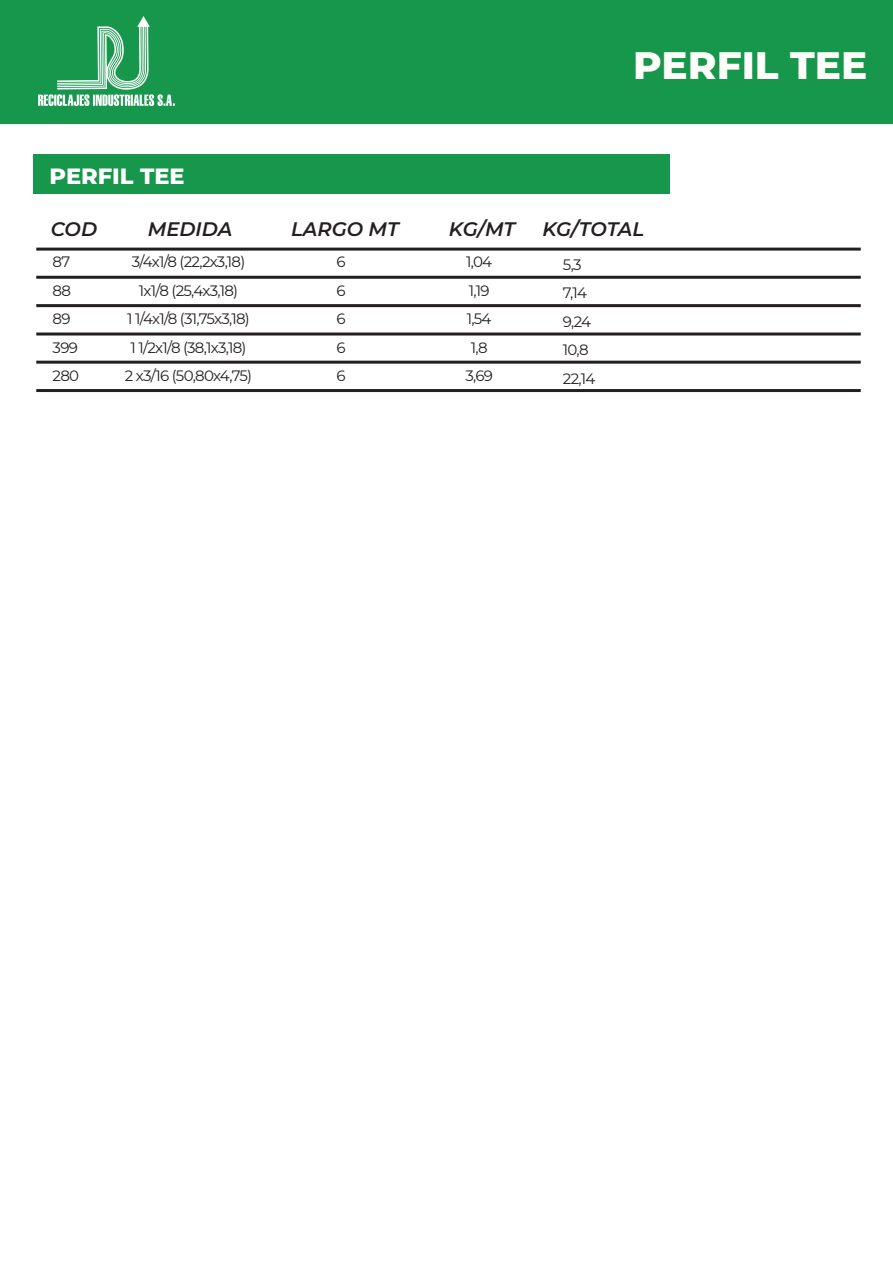
<style>
.page{position:relative;width:893px;height:1263px;background:#fff}
.page>*{position:absolute;margin:0;border:0;box-sizing:border-box;transform-origin:0 0}
.t1{font:800 39px "Montserrat";color:#fffef9}
.t2{font:800 22.5px "Montserrat";color:#fff}
.t3{font:italic 600 19.5px "Montserrat";color:#231f20}
.t4{font:15px/28.5px "Montserrat";letter-spacing:-.05em;color:#231f20}
</style>
<div class="page">
<div style="left:0;top:0;width:893px;height:123px;background:#16974c"></div>
<div style="left:34px;top:154px;width:636px;height:40px;background:#16974c"></div>
<img style="left:38px;top:16px;width:136px;height:89px">
<hr style="left:36px;top:248px;width:825px;height:3px;background:#231f20">
<hr style="left:36px;top:276px;width:825px;height:3px;background:#231f20">
<hr style="left:36px;top:304px;width:825px;height:3px;background:#231f20">
<hr style="left:36px;top:332px;width:825px;height:3px;background:#231f20">
<hr style="left:36px;top:361px;width:825px;height:3px;background:#231f20">
<hr style="left:36px;top:389px;width:825px;height:3px;background:#231f20">
<h1 class="t1" style="left:633px;top:36px;width:235px">PERFIL TEE</h1>
<h2 class="t2" style="left:50px;top:159px;width:136px">PERFIL TEE</h2>
<h3 class="t3" style="left:51px;top:215px;width:48px">COD</h3>
<h3 class="t3" style="left:148px;top:215px;width:86px">MEDIDA</h3>
<h3 class="t3" style="left:449px;top:215px;width:68px">KG/MT</h3>
<p class="t4" style="left:53px;top:247px;width:28px">87<br>88<br>89<br>399<br>280</p>
<p class="t4" style="left:125px;top:247px;width:129px;text-align:center">3/4x1/8 (22,2x3,18)<br>1x1/8 (25,4x3,18)<br>1 1/4x1/8 (31,75x3,18)<br>1 1/2x1/8 (38,1x3,18)<br>2 x3/16 (50,80x4,75)</p>
<p class="t4" style="left:465px;top:247px;width:29px;text-align:center">1,04<br>1,19<br>1,54<br>1,8<br>3,69</p>
<h3 class="t3" style="left:291px;top:215px;width:109px">LARGO MT</h3>
<p class="t4" style="left:336px;top:247px;width:11px;text-align:justify">6<br>6<br>6<br>6<br>6</p>
<h3 class="t3" style="left:542px;top:216px;width:103px">KG/TOTAL</h3>
<p class="t4" style="left:563px;top:250px;width:34px">5,3<br>7,14<br>9,24<br>10,8<br>22,14</p>
</div>
